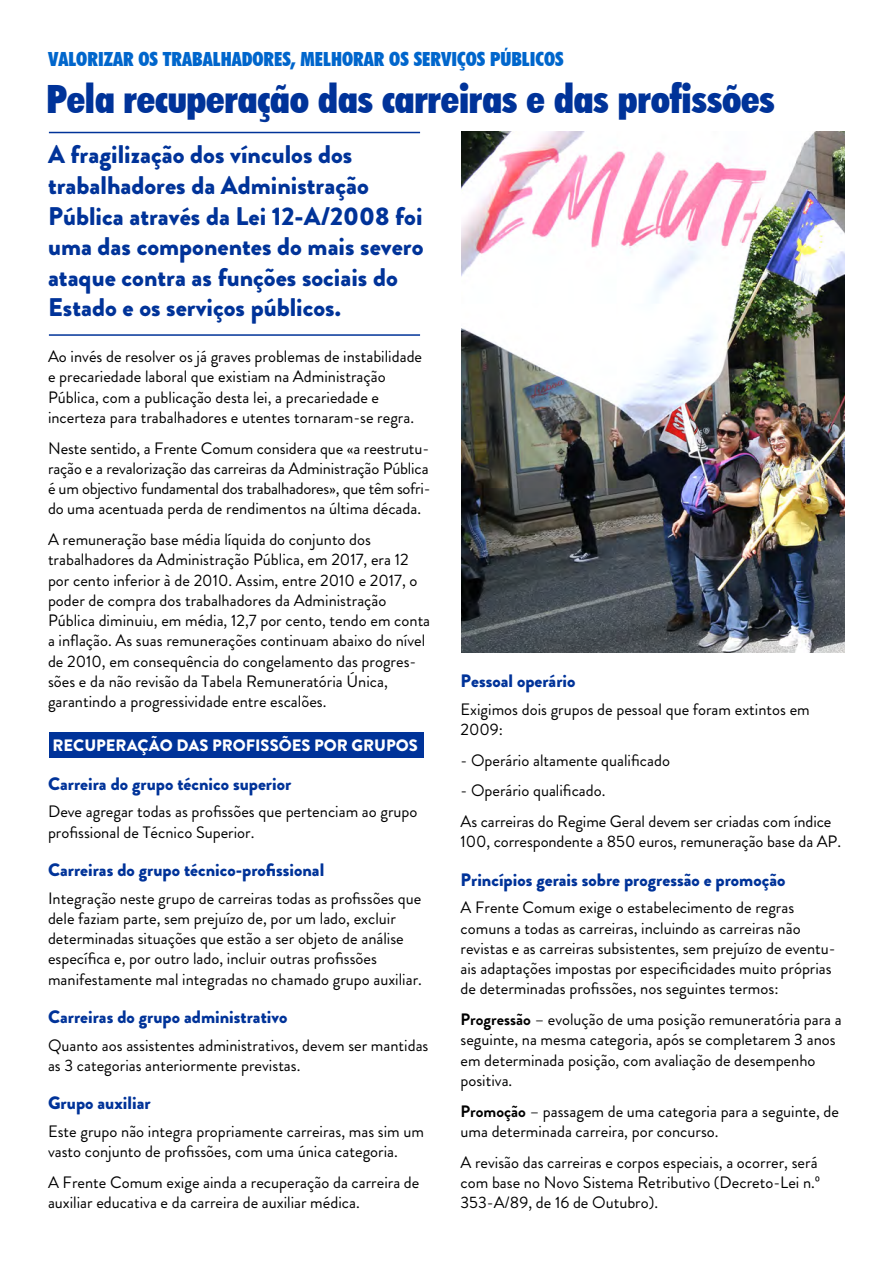
<style>
.page{position:relative;width:895px;height:1263px;background:#fff}
.page>*{position:absolute;margin:0;border:0;box-sizing:border-box;transform-origin:0 0}
.t1{font:900 condensed 39px "Futura BT";letter-spacing:-.01em;color:#039}
.t2{font:900 25.5px/30.6px "Brandon Grotesque";color:#039}
.t3{font:900 condensed 19.5px "Futura BT";color:#06c}
.t4{font:900 18px "Brandon Grotesque";color:#039}
.t5{font:16.5px/20.2px "Brandon Grotesque";color:#000}
.t6{font:900 16.5px "Brandon Grotesque";color:#fff}
.s1{font-weight:700}
</style>
<div class="page">
<div style="left:49px;top:732px;width:374px;height:26px;background:#039"></div>
<hr style="left:49px;top:132px;width:371px;height:1px;background:#039">
<hr style="left:49px;top:334px;width:371px;height:2px;background:#039">
<img style="left:461px;top:131px;width:383px;height:521px">
<p class="t3" style="left:48px;top:47px;width:517px">VALORIZAR OS TRABALHADORES, MELHORAR OS SERVIÇOS PÚBLICOS</p>
<p class="t1" style="left:46px;top:75px;width:730px">Pela recuperação das carreiras e das profissões</p>
<p class="t2" style="left:48px;top:140px;width:377px">A fragilização dos vínculos dos trabalhadores da Administração Pública através da Lei 12-A/2008 foi uma das componentes do mais severo ataque contra as funções sociais do Estado e os serviços públicos.</p>
<p class="t5" style="left:48px;top:347px;width:376px">Ao invés de resolver os já graves problemas de instabilidade e precariedade laboral que existiam na Administração Pública, com a publicação desta lei, a precariedade e incerteza para trabalhadores e utentes tornaram-se regra.</p>
<p class="t5" style="left:48px;top:438px;width:384px;text-align:justify">Neste sentido, a Frente Comum considera que «a reestrutu&shy;ração e a revalorização das carreiras da Administração Pública é um objectivo fundamental dos trabalhadores», que têm sofri&shy;do uma acentuada perda de rendimentos na última década.</p>
<p class="t5" style="left:48px;top:530px;width:384px">A remuneração base média líquida do conjunto dos trabalhadores da Administração Pública, em 2017, era 12 por cento inferior à de 2010. Assim, entre 2010 e 2017, o poder de compra dos trabalhadores da Administração Pública diminuiu, em média, 12,7 por cento, tendo em conta a inflação. As suas remunerações continuam abaixo do nível de 2010, em consequência do congelamento das progres&shy;sões e da não revisão da Tabela Remuneratória Única, garantindo a progressividade entre escalões.</p>
<p class="t6" style="left:53px;top:734px;width:367px">RECUPERAÇÃO DAS PROFISSÕES POR GRUPOS</p>
<p class="t4" style="left:48px;top:771px;width:245px">Carreira do grupo técnico superior</p>
<p class="t5" style="left:48px;top:802px;width:371px">Deve agregar todas as profissões que pertenciam ao grupo profissional de Técnico Superior.</p>
<p class="t4" style="left:48px;top:857px;width:278px">Carreiras do grupo técnico-profissional</p>
<p class="t5" style="left:48px;top:888px;width:375px">Integração neste grupo de carreiras todas as profissões que dele faziam parte, sem prejuízo de, por um lado, excluir determinadas situações que estão a ser objeto de análise específica e, por outro lado, incluir outras profissões manifestamente mal integradas no chamado grupo auxiliar.</p>
<p class="t4" style="left:48px;top:1004px;width:241px">Carreiras do grupo administrativo</p>
<p class="t5" style="left:48px;top:1035px;width:382px">Quanto aos assistentes administrativos, devem ser mantidas as 3 categorias anteriormente previstas.</p>
<p class="t4" style="left:48px;top:1090px;width:104px">Grupo auxiliar</p>
<p class="t5" style="left:48px;top:1121px;width:378px">Este grupo não integra propriamente carreiras, mas sim um vasto conjunto de profissões, com uma única categoria.</p>
<p class="t5" style="left:48px;top:1172px;width:373px">A Frente Comum exige ainda a recuperação da carreira de auxiliar educativa e da carreira de auxiliar médica.</p>
<p class="t4" style="left:460px;top:668px;width:116px">Pessoal operário</p>
<p class="t5" style="left:460px;top:699px;width:351px">Exigimos dois grupos de pessoal que foram extintos em<br>2009:</p>
<p class="t5" style="left:460px;top:750px;width:211px">- Operário altamente qualificado</p>
<p class="t5" style="left:460px;top:776px;width:372px;line-height:30.8px">- Operário qualificado.<br>As carreiras do Regime Geral devem ser criadas com índice</p>
<p class="t5" style="left:460px;top:832px;width:382px">100, correspondente a 850 euros, remuneração base da AP.</p>
<p class="t4" style="left:460px;top:867px;width:326px">Princípios gerais sobre progressão e promoção</p>
<p class="t5" style="left:460px;top:898px;width:377px">A Frente Comum exige o estabelecimento de regras comuns a todas as carreiras, incluindo as carreiras não revistas e as carreiras subsistentes, sem prejuízo de eventu&shy;ais adaptações impostas por especificidades muito próprias de determinadas profissões, nos seguintes termos:</p>
<p class="t5" style="left:460px;top:1010px;width:383px"><span class="s1">Progressão</span> – evolução de uma posição remuneratória para a seguinte, na mesma categoria, após se completarem 3 anos em determinada posição, com avaliação de desempenho positiva.</p>
<p class="t5" style="left:460px;top:1101px;width:380px"><span class="s1">Promoção</span> – passagem de uma categoria para a seguinte, de uma determinada carreira, por concurso.</p>
<p class="t5" style="left:460px;top:1152px;width:361px">A revisão das carreiras e corpos especiais, a ocorrer, será com base no Novo Sistema Retributivo (Decreto-Lei n.º<br>353-A/89, de 16 de Outubro).</p>
</div>
